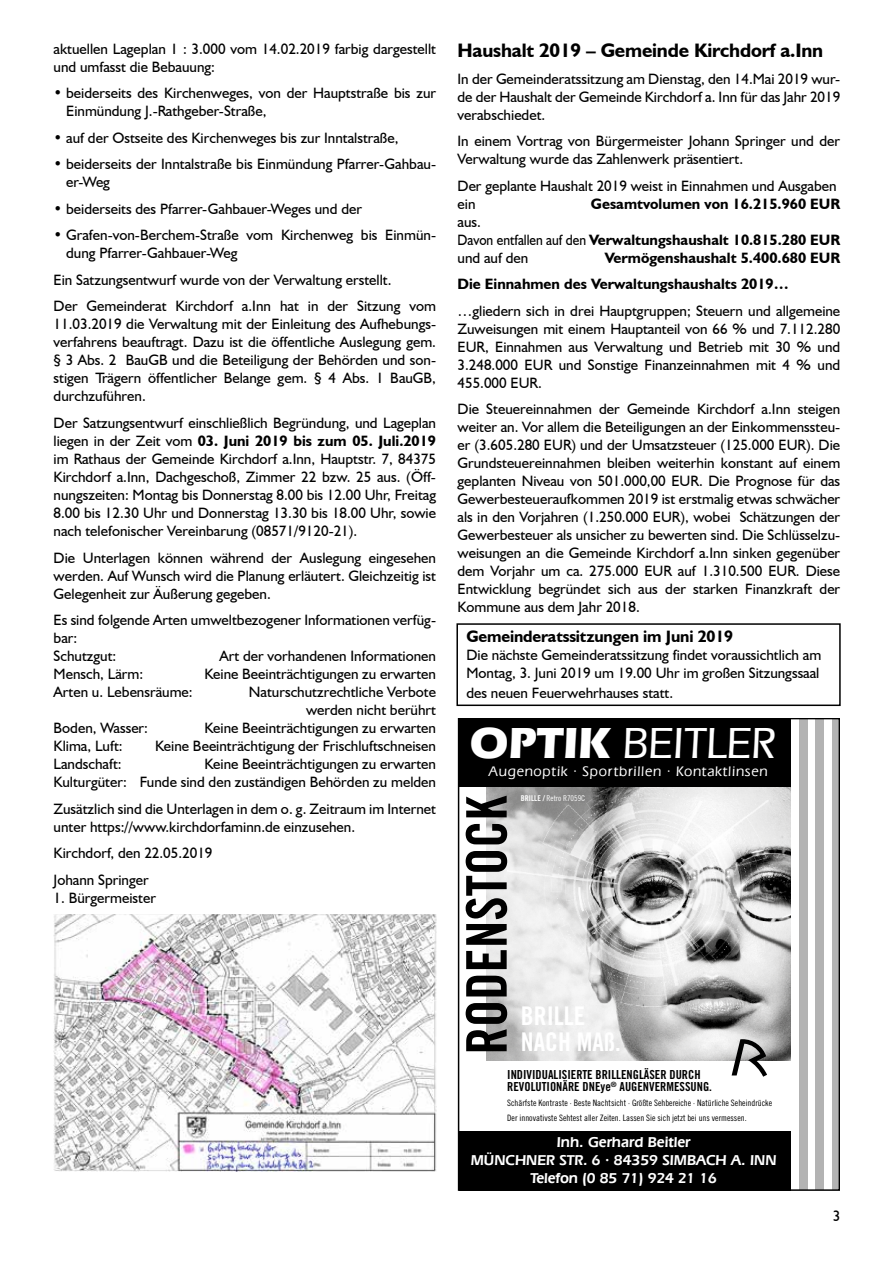
<style>
.page{position:relative;width:893px;height:1263px;background:#fff}
.page>*{position:absolute;margin:0;border:0;box-sizing:border-box;transform-origin:0 0}
.t1{font:500 45.75px "Eras IT Cby BT";color:#fff}
.t2{font:25.8px/25.8px "Trade Gothic LT Pro Bd Cn 20";color:#fff}
.t3{font:700 19.5px "Humanist 521 BT";letter-spacing:-.01em;color:#000}
.t4{font:700 16.5px "Humanist 521 BT";letter-spacing:-.01em;color:#000}
.t5{font:15px/18px "Humanist 521 BT";color:#000}
.t6{font:700 15px/26.5px "Humanist 521 BT";color:#000}
.t7{font:600 15px/18px "Eras IT Cby BT";color:#fff;text-align:center}
.t8{font:500 14.55px "Eras IT Cby BT";letter-spacing:.05em;color:#fff}
.t9{font:12.45px/12.5px "Trade Gothic LT Pro Bd Cn 20";color:#000}
.t10{font:8.85px "Trade Gothic LT Pro Cn 18";color:#000}
.t11{font:7.95px "Trade Gothic LT Pro Cn 18";color:#fff}
.s1{font-weight:700}
.s2{font-family:"Trade Gothic LT Pro Bd Cn 20"}
</style>
<div class="page">
<img style="left:54px;top:914px;width:382px;height:257px">
<img style="left:486px;top:787px;width:304px;height:273px">
<svg style="left:466px;top:1003px;width:41px;height:48px"></svg>
<svg style="left:466px;top:976px;width:41px;height:20px"></svg>
<svg style="left:466px;top:851px;width:41px;height:118px"></svg>
<svg style="left:466px;top:824px;width:41px;height:20px"></svg>
<svg style="left:466px;top:796px;width:41px;height:21px"></svg>
<svg style="left:732px;top:1039px;width:35px;height:38px"></svg>
<div style="left:816px;top:718px;width:8px;height:472px;background:#b3b3b3"></div>
<div style="left:832px;top:718px;width:8px;height:472px;background:#b3b3b3"></div>
<div style="left:799px;top:718px;width:8px;height:472px;background:#b3b3b3"></div>
<div style="left:458px;top:718px;width:332px;height:69px;background:#000"></div>
<div style="left:459px;top:1131px;width:331px;height:60px;background:#000"></div>
<div style="left:458px;top:718px;width:382px;height:473px;border:2px solid #000"></div>
<div style="left:456px;top:623px;width:385px;height:83px;border:2px solid #000"></div>
<p class="t5" style="left:54px;top:40px;width:384px">aktuellen Lageplan 1 : 3.000 vom 14.02.2019 farbig dargestellt und umfasst die Bebauung:</p>
<p class="t5" style="left:66px;top:84px;width:371px;text-indent:-13px">• beiderseits des Kirchenweges, von der Hauptstraße bis zur<br>Einmündung J.-Rathgeber-Straße,</p>
<p class="t5" style="left:54px;top:129px;width:347px">• auf der Ostseite des Kirchenweges bis zur Inntalstraße,</p>
<p class="t5" style="left:66px;top:155px;width:371px;text-indent:-13px">• beiderseits der Inntalstraße bis Einmündung Pfarrer-Gahbau&shy;er-Weg</p>
<p class="t5" style="left:54px;top:200px;width:310px">• beiderseits des Pfarrer-Gahbauer-Weges und der</p>
<p class="t5" style="left:66px;top:226px;width:371px;text-indent:-13px">• Grafen-von-Berchem-Straße vom Kirchenweg bis Einmün&shy;dung Pfarrer-Gahbauer-Weg</p>
<p class="t5" style="left:54px;top:266px;width:384px;line-height:26.5px">Ein Satzungsentwurf wurde von der Verwaltung erstellt.<br>Der Gemeinderat Kirchdorf a.Inn hat in der Sitzung vom</p>
<p class="t5" style="left:54px;top:315px;width:384px;text-align:justify">11.03.2019 die Verwaltung mit der Einleitung des Aufhebungs&shy;verfahrens beauftragt. Dazu ist die öffentliche Auslegung gem. § 3 Abs. 2 BauGB und die Beteiligung der Behörden und son&shy;stigen Trägern öffentlicher Belange gem. § 4 Abs. 1 BauGB, durchzuführen.</p>
<p class="t5" style="left:54px;top:414px;width:384px;text-align:justify">Der Satzungsentwurf einschließlich Begründung, und Lageplan liegen in der Zeit vom <span class="s1">03. Juni 2019 bis zum 05. Juli.2019 </span>im Rathaus der Gemeinde Kirchdorf a.Inn, Hauptstr. 7, 84375<br>Kirchdorf a.Inn, Dachgeschoß, Zimmer 22 bzw. 25 aus. (Öff&shy;nungszeiten: Montag bis Donnerstag 8.00 bis 12.00 Uhr, Freitag 8.00 bis 12.30 Uhr und Donnerstag 13.30 bis 18.00 Uhr, sowie nach telefonischer Vereinbarung (08571/9120-21).</p>
<p class="t5" style="left:54px;top:548px;width:384px;text-align:justify">Die Unterlagen können während der Auslegung eingesehen werden. Auf Wunsch wird die Planung erläutert. Gleichzeitig ist Gelegenheit zur Äußerung gegeben.</p>
<p class="t5" style="left:54px;top:611px;width:384px">Es sind folgende Arten umweltbezogener Informationen verfüg&shy;bar:<br>Schutzgut:</p>
<p class="t5" style="left:219px;top:647px;width:218px">Art der vorhandenen Informationen</p>
<p class="t5" style="left:54px;top:665px;width:91px">Mensch, Lärm:</p>
<p class="t5" style="left:204px;top:665px;width:233px">Keine Beeinträchtigungen zu erwarten</p>
<p class="t5" style="left:54px;top:683px;width:141px">Arten u. Lebensräume:</p>
<p class="t5" style="left:249px;top:683px;width:189px;text-align:right">Naturschutzrechtliche Verbote werden nicht berührt</p>
<p class="t5" style="left:54px;top:719px;width:96px">Boden, Wasser:</p>
<p class="t5" style="left:204px;top:719px;width:233px">Keine Beeinträchtigungen zu erwarten</p>
<p class="t5" style="left:54px;top:737px;width:71px">Klima, Luft:</p>
<p class="t5" style="left:155px;top:737px;width:283px">Keine Beeinträchtigung der Frischluftschneisen</p>
<p class="t5" style="left:54px;top:755px;width:70px">Landschaft:</p>
<p class="t5" style="left:54px;top:755px;width:384px;text-align:right">Keine Beeinträchtigungen zu erwarten<br>Kulturgüter: Funde sind den zuständigen Behörden zu melden</p>
<p class="t5" style="left:54px;top:799px;width:384px">Zusätzlich sind die Unterlagen in dem o. g. Zeitraum im Internet unter https://www.kirchdorfaminn.de einzusehen.</p>
<p class="t5" style="left:54px;top:839px;width:160px;line-height:26.5px">Kirchdorf, den 22.05.2019<br>Johann Springer</p>
<p class="t5" style="left:54px;top:888px;width:104px">1. Bürgermeister</p>
<h3 class="t3" style="left:458px;top:39px;width:367px">Haushalt 2019 – Gemeinde Kirchdorf a.Inn</h3>
<p class="t5" style="left:458px;top:69px;width:384px;text-align:justify">In der Gemeinderatssitzung am Dienstag, den 14.Mai 2019 wur&shy;de der Haushalt der Gemeinde Kirchdorf a. Inn für das Jahr 2019 verabschiedet.</p>
<p class="t5" style="left:458px;top:132px;width:384px">In einem Vortrag von Bürgermeister Johann Springer und der<br>Verwaltung wurde das Zahlenwerk präsentiert.</p>
<p class="t5" style="left:458px;top:176px;width:381px">Der geplante Haushalt 2019 weist in Einnahmen und Ausgaben ein</p>
<p class="t6" style="left:591px;top:190px;width:251px">Gesamtvolumen von 16.215.960 EUR</p>
<p class="t5" style="left:458px;top:212px;width:384px">aus.<br>Davon entfallen auf den <span class="s1">Verwaltungshaushalt 10.815.280 EUR </span>und auf den</p>
<p class="t6" style="left:458px;top:244px;width:384px;text-indent:147px">Vermögenshaushalt 5.400.680 EUR<br>Die Einnahmen des Verwaltungshaushalts 2019…</p>
<p class="t5" style="left:458px;top:301px;width:384px;text-align:justify">…gliedern sich in drei Hauptgruppen; Steuern und allgemeine Zuweisungen mit einem Hauptanteil von 66 % und 7.112.280<br>EUR, Einnahmen aus Verwaltung und Betrieb mit 30 % und 3.248.000 EUR und Sonstige Finanzeinnahmen mit 4 % und 455.000 EUR.</p>
<p class="t5" style="left:458px;top:400px;width:384px;text-align:justify">Die Steuereinnahmen der Gemeinde Kirchdorf a.Inn steigen weiter an. Vor allem die Beteiligungen an der Einkommenssteu&shy;er (3.605.280 EUR) und der Umsatzsteuer (125.000 EUR). Die Grundsteuereinnahmen bleiben weiterhin konstant auf einem geplanten Niveau von 501.000,00 EUR. Die Prognose für das Gewerbesteueraufkommen 2019 ist erstmalig etwas schwächer als in den Vorjahren (1.250.000 EUR), wobei Schätzungen der Gewerbesteuer als unsicher zu bewerten sind. Die Schlüsselzu&shy;weisungen an die Gemeinde Kirchdorf a.Inn sinken gegenüber dem Vorjahr um ca. 275.000 EUR auf 1.310.500 EUR. Diese Entwicklung begründet sich aus der starken Finanzkraft der Kommune aus dem Jahr 2018.</p>
<p class="t4" style="left:466px;top:626px;width:268px">Gemeinderatssitzungen im Juni 2019</p>
<p class="t5" style="left:466px;top:645px;width:356px">Die nächste Gemeinderatssitzung findet voraussichtlich am<br>Montag, 3. Juni 2019 um 19.00 Uhr im großen Sitzungssaal</p>
<p class="t5" style="left:466px;top:683px;width:208px">des neuen Feuerwehrhauses statt.</p>
<h1 class="t1" style="left:470px;top:715px;width:307px"><span class="s1">OPTIK</span> BEITLER</h1>
<p class="t8" style="left:489px;top:762px;width:280px">Augenoptik ∙ Sportbrillen ∙ Kontaktlinsen</p>
<p class="t11" style="left:521px;top:794px;width:66px"><span class="s2">BRILLE /</span> Retro R7059C</p>
<h2 class="t2" style="left:521px;top:1003px;width:102px">BRILLE<br>NACH MAß.</h2>
<p class="t9" style="left:507px;top:1068px;width:206px">INDIVIDUALISIERTE BRILLENGLÄSER DURCH<br>REVOLUTIONÄRE DNEye<sup>®</sup> AUGENVERMESSUNG.</p>
<p class="t10" style="left:507px;top:1113px;width:241px">Der innovativste Sehtest aller Zeiten. Lassen Sie sich jetzt bei uns vermessen.</p>
<p class="t10" style="left:507px;top:1098px;width:266px">Schärfste Kontraste · Beste Nachtsicht · Größte Sehbereiche · Natürliche Seheindrücke</p>
<p class="t7" style="left:471px;top:1132px;width:307px">Inh. Gerhard Beitler<br>MÜNCHNER STR. 6 ∙ 84359 SIMBACH A. INN<br>Telefon (0 85 71) 924 21 16</p>
<p class="t5" style="left:833px;top:1207px;width:9px">3</p>
</div>
